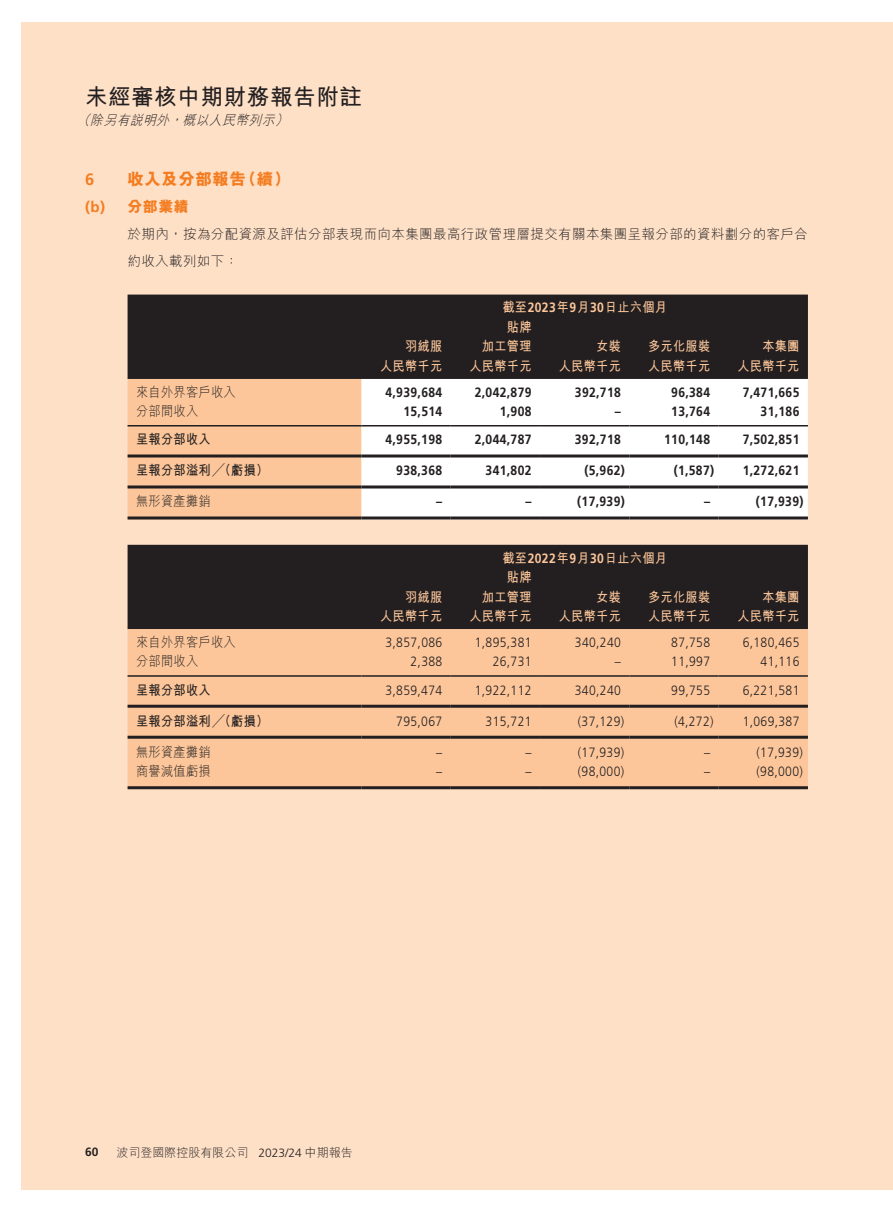
<style>
.page{position:relative;width:893px;height:1212px;background:#fff}
.page>*{position:absolute;margin:0;border:0;box-sizing:border-box;transform-origin:0 0}
.t1{font:700 22.5px "M Hei HK";letter-spacing:.03em;color:#231f20}
.t2{font:800 16.5px "M Hei HK";letter-spacing:.03em;color:#f47d21}
.t3{font:700 16.5px "Frutiger LT Std";color:#f47d21}
.t4{font:800 15px "M Hei HK";color:#f47d21}
.t5{font:300 13.5px "Frutiger LT Std";letter-spacing:.03em;color:#231f20;scale:.9 1}
.t6{font:700 13.5px "Frutiger LT Std";letter-spacing:.03em;color:#231f20;scale:.9 1}
.t7{font:700 13.5px/19.5px "M Hei HK";letter-spacing:.03em;color:#fcc69a;text-align:right;scale:.9 1}
.t8{font:300 13.5px/27px "M Hei HK";letter-spacing:.03em;color:#231f20}
.t9{font:300 13.5px "M Hei HK";letter-spacing:.03em;color:#231f20;scale:.9 1}
.t10{font:700 13.5px "M Hei HK";letter-spacing:.03em;color:#231f20;scale:.9 1}
.t11{font:italic 300 13.5px "M Hei HK";color:#231f20;scale:.95 1}
.t12{font:300 12px "M Hei HK";color:#231f20}
.t13{font:700 12px "Frutiger LT Std";color:#231f20}
.s1{font-family:"Frutiger LT Std";font-weight:700}
.s2{font-family:"Frutiger LT Std"}
</style>
<div class="page">
<div style="left:21px;top:22px;width:872px;height:1168px;background:#fee0c7"></div>
<div style="left:128px;top:295px;width:680px;height:84px;background:#231f20"></div>
<div style="left:128px;top:379px;width:233px;height:137px;background:#fcc69a"></div>
<div style="left:361px;top:379px;width:447px;height:137px;background:#fff"></div>
<hr style="left:128px;top:425px;width:233px;height:1px;background:#231f20">
<hr style="left:361px;top:425px;width:90px;height:1px;background:#231f20">
<hr style="left:451px;top:425px;width:89px;height:1px;background:#231f20">
<hr style="left:540px;top:425px;width:89px;height:1px;background:#231f20">
<hr style="left:629px;top:425px;width:90px;height:1px;background:#231f20">
<hr style="left:719px;top:425px;width:89px;height:1px;background:#231f20">
<hr style="left:128px;top:454px;width:233px;height:3px;background:#231f20">
<hr style="left:361px;top:454px;width:90px;height:3px;background:#231f20">
<hr style="left:451px;top:454px;width:89px;height:3px;background:#231f20">
<hr style="left:540px;top:454px;width:89px;height:3px;background:#231f20">
<hr style="left:629px;top:454px;width:90px;height:3px;background:#231f20">
<hr style="left:719px;top:454px;width:89px;height:3px;background:#231f20">
<hr style="left:128px;top:485px;width:233px;height:3px;background:#231f20">
<hr style="left:361px;top:485px;width:90px;height:3px;background:#231f20">
<hr style="left:451px;top:485px;width:89px;height:3px;background:#231f20">
<hr style="left:540px;top:485px;width:89px;height:3px;background:#231f20">
<hr style="left:629px;top:485px;width:90px;height:3px;background:#231f20">
<hr style="left:719px;top:485px;width:89px;height:3px;background:#231f20">
<hr style="left:128px;top:516px;width:233px;height:3px;background:#231f20">
<hr style="left:361px;top:516px;width:90px;height:3px;background:#231f20">
<hr style="left:451px;top:516px;width:89px;height:3px;background:#231f20">
<hr style="left:540px;top:516px;width:89px;height:3px;background:#231f20">
<hr style="left:629px;top:516px;width:90px;height:3px;background:#231f20">
<hr style="left:719px;top:516px;width:89px;height:3px;background:#231f20">
<div style="left:128px;top:545px;width:680px;height:84px;background:#231f20"></div>
<div style="left:128px;top:629px;width:680px;height:157px;background:#fcc69a"></div>
<hr style="left:128px;top:675px;width:233px;height:2px;background:#231f20">
<hr style="left:361px;top:675px;width:90px;height:2px;background:#231f20">
<hr style="left:451px;top:675px;width:89px;height:2px;background:#231f20">
<hr style="left:540px;top:675px;width:89px;height:2px;background:#231f20">
<hr style="left:629px;top:675px;width:90px;height:2px;background:#231f20">
<hr style="left:719px;top:675px;width:89px;height:2px;background:#231f20">
<hr style="left:128px;top:705px;width:233px;height:3px;background:#231f20">
<hr style="left:361px;top:705px;width:90px;height:3px;background:#231f20">
<hr style="left:451px;top:705px;width:89px;height:3px;background:#231f20">
<hr style="left:540px;top:705px;width:89px;height:3px;background:#231f20">
<hr style="left:629px;top:705px;width:90px;height:3px;background:#231f20">
<hr style="left:719px;top:705px;width:89px;height:3px;background:#231f20">
<hr style="left:128px;top:736px;width:233px;height:3px;background:#231f20">
<hr style="left:361px;top:736px;width:90px;height:3px;background:#231f20">
<hr style="left:451px;top:736px;width:89px;height:3px;background:#231f20">
<hr style="left:540px;top:736px;width:89px;height:3px;background:#231f20">
<hr style="left:629px;top:736px;width:90px;height:3px;background:#231f20">
<hr style="left:719px;top:736px;width:89px;height:3px;background:#231f20">
<hr style="left:128px;top:786px;width:233px;height:3px;background:#231f20">
<hr style="left:361px;top:786px;width:90px;height:3px;background:#231f20">
<hr style="left:451px;top:786px;width:89px;height:3px;background:#231f20">
<hr style="left:540px;top:786px;width:89px;height:3px;background:#231f20">
<hr style="left:629px;top:786px;width:90px;height:3px;background:#231f20">
<hr style="left:719px;top:786px;width:89px;height:3px;background:#231f20">
<h1 class="t1" style="left:85px;top:81px;width:278px">未經審核中期財務報告附註</h1>
<p class="t11" style="left:77px;top:113px;width:227px">（除另有說明外，概以人民幣列示）</p>
<p class="t3" style="left:85px;top:169px;width:11px">6</p>
<p class="t2" style="left:128px;top:170px;width:164px">收入及分部報告（續）</p>
<p class="t4" style="left:85px;top:199px;width:105px"><span class="s1">(b)</span> 分部業績</p>
<p class="t8" style="left:128px;top:220px;width:682px">於期內，按為分配資源及評估分部表現而向本集團最高行政管理層提交有關本集團呈報分部的資料劃分的客戶合約收入載列如下：</p>
<p class="t7" style="left:502px;top:296px;width:184px">截至<span class="s2">2023</span>年<span class="s2">9</span>月<span class="s2">30</span>日止六個月</p>
<p class="t7" style="left:405px;top:335px;width:43px">羽絨服</p>
<p class="t7" style="left:482px;top:316px;width:57px">貼牌<br>加工管理</p>
<p class="t7" style="left:596px;top:335px;width:29px">女裝</p>
<p class="t7" style="left:648px;top:335px;width:71px">多元化服裝</p>
<p class="t7" style="left:762px;top:335px;width:43px">本集團</p>
<p class="t7" style="left:380px;top:355px;width:71px">人民幣千元</p>
<p class="t7" style="left:469px;top:355px;width:71px">人民幣千元</p>
<p class="t7" style="left:559px;top:355px;width:71px">人民幣千元</p>
<p class="t7" style="left:648px;top:355px;width:71px">人民幣千元</p>
<p class="t7" style="left:737px;top:355px;width:71px">人民幣千元</p>
<p class="t9" style="left:136px;top:385px;width:112px">來自外界客戶收入</p>
<p class="t6" style="left:385px;top:384px;width:65px">4,939,684</p>
<p class="t6" style="left:475px;top:384px;width:65px">2,042,879</p>
<p class="t6" style="left:575px;top:384px;width:53px">392,718</p>
<p class="t6" style="left:671px;top:384px;width:45px">96,384</p>
<p class="t6" style="left:743px;top:384px;width:65px">7,471,665</p>
<p class="t9" style="left:136px;top:404px;width:71px">分部間收入</p>
<p class="t6" style="left:403px;top:404px;width:45px">15,514</p>
<p class="t6" style="left:500px;top:404px;width:37px">1,908</p>
<p class="t6" style="left:615px;top:404px;width:8px">–</p>
<p class="t6" style="left:671px;top:404px;width:45px">13,764</p>
<p class="t6" style="left:761px;top:404px;width:45px">31,186</p>
<p class="t10" style="left:136px;top:429px;width:84px">呈報分部收入</p>
<p class="t6" style="left:385px;top:432px;width:65px">4,955,198</p>
<p class="t6" style="left:475px;top:432px;width:65px">2,044,787</p>
<p class="t6" style="left:575px;top:432px;width:53px">392,718</p>
<p class="t6" style="left:664px;top:432px;width:53px">110,148</p>
<p class="t6" style="left:743px;top:432px;width:65px">7,502,851</p>
<p class="t10" style="left:136px;top:460px;width:149px">呈報分部溢利╱（虧損）</p>
<p class="t6" style="left:396px;top:463px;width:53px">938,368</p>
<p class="t6" style="left:486px;top:463px;width:53px">341,802</p>
<p class="t6" style="left:584px;top:463px;width:47px">(5,962)</p>
<p class="t6" style="left:674px;top:463px;width:47px">(1,587)</p>
<p class="t6" style="left:743px;top:463px;width:65px">1,272,621</p>
<p class="t9" style="left:136px;top:494px;width:84px">無形資產攤銷</p>
<p class="t6" style="left:436px;top:494px;width:8px">–</p>
<p class="t6" style="left:525px;top:494px;width:8px">–</p>
<p class="t6" style="left:577px;top:494px;width:54px">(17,939)</p>
<p class="t6" style="left:704px;top:494px;width:8px">–</p>
<p class="t6" style="left:756px;top:494px;width:54px">(17,939)</p>
<p class="t7" style="left:405px;top:586px;width:43px">羽絨服</p>
<p class="t7" style="left:502px;top:547px;width:184px">截至<span class="s2">2022</span>年<span class="s2">9</span>月<span class="s2">30</span>日止六個月</p>
<p class="t7" style="left:482px;top:566px;width:57px">貼牌<br>加工管理</p>
<p class="t7" style="left:596px;top:586px;width:29px">女裝</p>
<p class="t7" style="left:648px;top:586px;width:71px">多元化服裝</p>
<p class="t7" style="left:762px;top:586px;width:43px">本集團</p>
<p class="t7" style="left:380px;top:605px;width:71px">人民幣千元</p>
<p class="t7" style="left:469px;top:605px;width:71px">人民幣千元</p>
<p class="t7" style="left:559px;top:605px;width:71px">人民幣千元</p>
<p class="t7" style="left:648px;top:605px;width:71px">人民幣千元</p>
<p class="t7" style="left:737px;top:605px;width:71px">人民幣千元</p>
<p class="t9" style="left:136px;top:635px;width:112px">來自外界客戶收入</p>
<p class="t5" style="left:385px;top:635px;width:65px">3,857,086</p>
<p class="t5" style="left:475px;top:635px;width:65px">1,895,381</p>
<p class="t5" style="left:575px;top:635px;width:53px">340,240</p>
<p class="t5" style="left:671px;top:635px;width:45px">87,758</p>
<p class="t5" style="left:743px;top:635px;width:65px">6,180,465</p>
<p class="t9" style="left:136px;top:655px;width:71px">分部間收入</p>
<p class="t5" style="left:410px;top:654px;width:37px">2,388</p>
<p class="t5" style="left:493px;top:654px;width:45px">26,731</p>
<p class="t5" style="left:615px;top:654px;width:8px">–</p>
<p class="t5" style="left:671px;top:654px;width:45px">11,997</p>
<p class="t5" style="left:761px;top:654px;width:45px">41,116</p>
<p class="t10" style="left:136px;top:680px;width:84px">呈報分部收入</p>
<p class="t5" style="left:385px;top:682px;width:65px">3,859,474</p>
<p class="t5" style="left:475px;top:682px;width:65px">1,922,112</p>
<p class="t5" style="left:575px;top:682px;width:53px">340,240</p>
<p class="t5" style="left:671px;top:682px;width:45px">99,755</p>
<p class="t5" style="left:743px;top:682px;width:65px">6,221,581</p>
<p class="t10" style="left:136px;top:711px;width:149px">呈報分部溢利╱（虧損）</p>
<p class="t5" style="left:396px;top:713px;width:53px">795,067</p>
<p class="t5" style="left:486px;top:713px;width:53px">315,721</p>
<p class="t5" style="left:578px;top:713px;width:53px">(37,129)</p>
<p class="t5" style="left:674px;top:713px;width:45px">(4,272)</p>
<p class="t5" style="left:743px;top:713px;width:65px">1,069,387</p>
<p class="t9" style="left:136px;top:745px;width:84px">無形資產攤銷</p>
<p class="t5" style="left:436px;top:744px;width:8px">–</p>
<p class="t5" style="left:525px;top:744px;width:8px">–</p>
<p class="t5" style="left:578px;top:744px;width:53px">(17,939)</p>
<p class="t5" style="left:704px;top:744px;width:8px">–</p>
<p class="t5" style="left:756px;top:744px;width:53px">(17,939)</p>
<p class="t9" style="left:136px;top:764px;width:84px">商譽減值虧損</p>
<p class="t5" style="left:436px;top:764px;width:8px">–</p>
<p class="t5" style="left:525px;top:764px;width:8px">–</p>
<p class="t5" style="left:578px;top:764px;width:53px">(98,000)</p>
<p class="t5" style="left:704px;top:764px;width:8px">–</p>
<p class="t5" style="left:756px;top:764px;width:53px">(98,000)</p>
<p class="t13" style="left:85px;top:1145px;width:15px">60</p>
<p class="t12" style="left:116px;top:1146px;width:238px">波司登國際控股有限公司 <span class="s2">2023/24</span> 中期報告</p>
</div>
